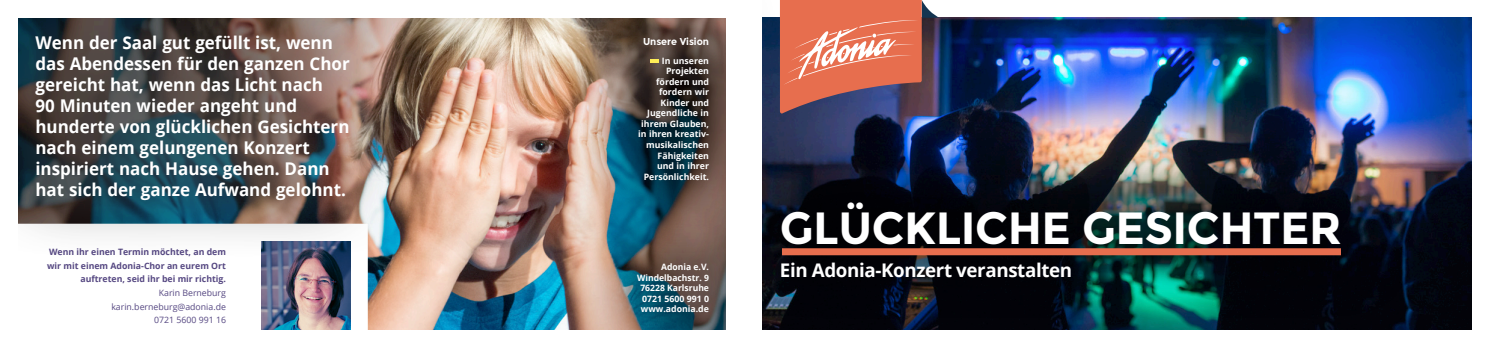
<style>
.page{position:relative;width:1489px;height:348px;background:#fff}
.page>*{position:absolute;margin:0;border:0;box-sizing:border-box;transform-origin:0 0}
.t1{font:700 45px "Montserrat";letter-spacing:-.01em;color:#fff}
.t2{font:700 18.75px "Open Sans";letter-spacing:-.02em;color:#fff}
.t3{font:700 17.5px/21px "Open Sans";color:#fff}
.t4{font:700 10px "Montserrat";letter-spacing:-.005em;color:#fff;scale:.96 1}
.t5{font:700 8.75px/10.5px "Open Sans";color:#fff;text-align:right}
.t6{font:700 8.75px/13.5px "Open Sans";color:#564882}
.t7{font:8.75px "Open Sans";color:#564882}
</style>
<div class="page">
<img style="left:350px;top:18px;width:215px;height:312px">
<div style="left:563px;top:187px;width:222px;height:160px;background:#000;opacity:.75"></div>
<div style="left:565px;top:0;width:221px;height:256px;background:#000;opacity:.75"></div>
<svg style="left:650px;top:59px;width:9px;height:3px"></svg>
<img style="left:261px;top:260px;width:89px;height:70px">
<img style="left:762px;top:18px;width:708px;height:312px">
<svg style="left:780px;top:0;width:159px;height:113px;background:#c06f63"></svg>
<div style="left:707px;top:128px;width:707px;height:193px;background:#000;opacity:.75"></div>
<div style="left:782px;top:248px;width:558px;height:7px;background:#e76e4e"></div>
<div style="left:0;top:0;width:406px;height:260px;background:#454544;opacity:.75"></div>
<div style="left:726px;top:0;width:36px;height:347px;background:#fff"></div>
<div style="left:0;top:0;width:733px;height:18px;background:#fff"></div>
<div style="left:0;top:0;width:18px;height:347px;background:#fff"></div>
<div style="left:1px;top:330px;width:1487px;height:17px;background:#fff"></div>
<p class="t3" style="left:35px;top:32px;width:316px">Wenn der Saal gut gefüllt ist, wenn das Abendessen für den ganzen Chor gereicht hat, wenn das Licht nach<br>90 Minuten wieder angeht und hunderte von glücklichen Gesichtern nach einem gelungenen Konzert inspiriert nach Hause gehen. Dann hat sich der ganze Aufwand gelohnt.</p>
<p class="t6" style="left:47px;top:245px;width:180px">Wenn ihr einen Termin möchtet, an dem wir mit einem Adonia-Chor an eurem Ort</p>
<p class="t6" style="left:80px;top:272px;width:147px">auftreten, seid ihr bei mir richtig.</p>
<p class="t7" style="left:159px;top:286px;width:69px">Karin Berneburg</p>
<p class="t7" style="left:111px;top:300px;width:116px">karin.berneburg@adonia.de</p>
<p class="t7" style="left:154px;top:313px;width:73px">0721 5600 991 16</p>
<p class="t4" style="left:643px;top:36px;width:70px">Unsere Vision</p>
<p class="t5" style="left:638px;top:55px;width:72px">In unseren<br>Projekten fördern und fordern wir<br>Kinder und<br>Jugendliche in ihrem Glauben, in ihren kreativ&shy;musikalischen<br>Fähigkeiten<br>und in ihrer<br>Persönlichkeit.</p>
<p class="t5" style="left:661px;top:261px;width:49px">Adonia e.V.</p>
<p class="t5" style="left:637px;top:272px;width:73px">Windelbachstr. 9</p>
<p class="t5" style="left:640px;top:282px;width:70px">76228 Karlsruhe</p>
<p class="t5" style="left:642px;top:293px;width:68px">0721 5600 991 0</p>
<p class="t5" style="left:641px;top:303px;width:70px">www.adonia.de</p>
<p class="t1" style="left:780px;top:201px;width:563px">GLÜCKLICHE GESICHTER</p>
<p class="t2" style="left:780px;top:256px;width:294px">Ein Adonia-Konzert veranstalten</p>
</div>
